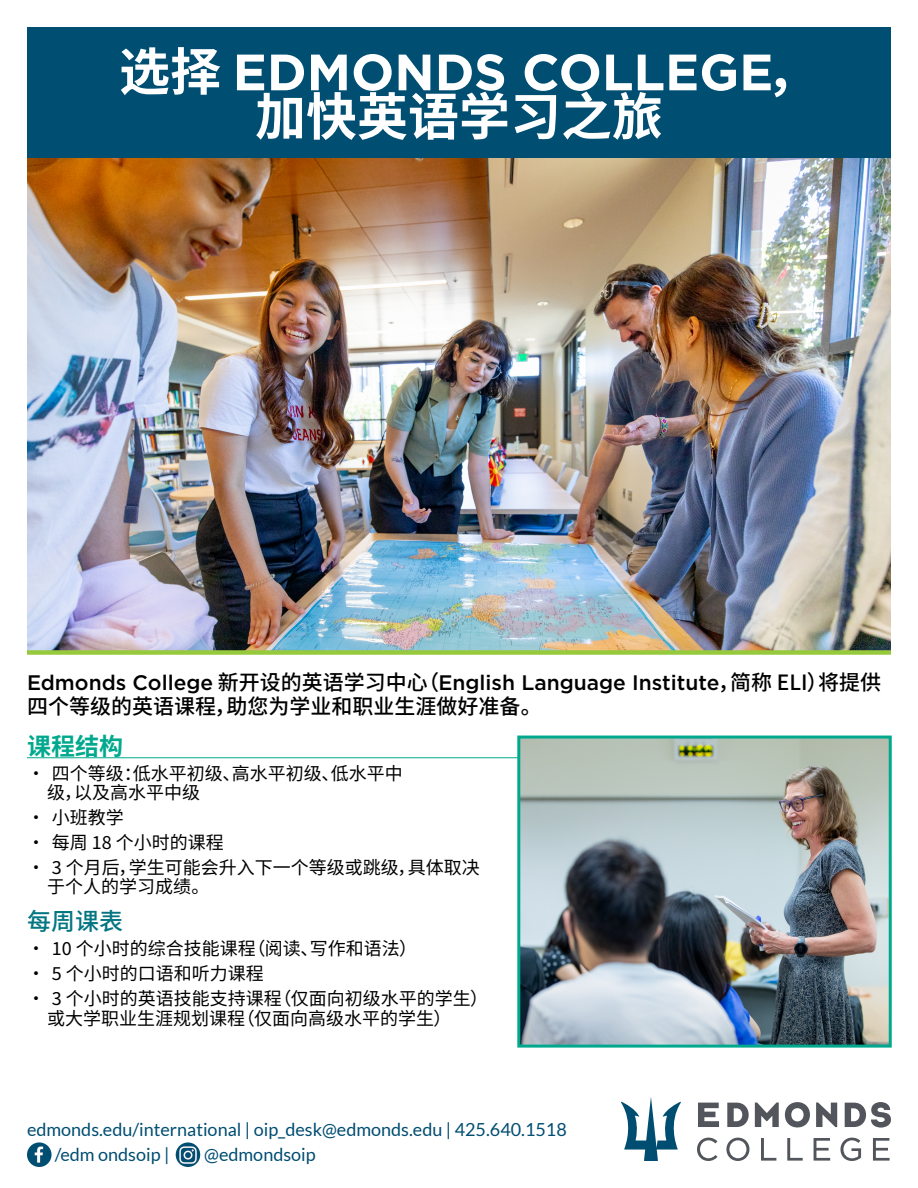
<style>
.page{position:relative;width:918px;height:1188px;background:#fff}
.page>*{position:absolute;margin:0;border:0;box-sizing:border-box;transform-origin:0 0}
.t1{font:700 51px "Gotham";color:#fff}
.t2{font:700 51px "Noto Sans SC";color:#fff}
.t3{font:700 24px "Noto Sans SC";color:#00a98e}
.t4{font:500 24px "Noto Sans SC";color:#047681}
.t5{font:500 21px "Gotham";color:#000}
.t6{font:500 21px "Noto Sans SC";color:#000}
.t7{font:18px/19.5px "Noto Sans SC";color:#000}
.t8{font:18px/24.8px "Lato";color:#004d72}
.s1{font-family:"Noto Sans SC"}
</style>
<div class="page">
<div style="left:27px;top:27px;width:864px;height:136px;background:#004f73"></div>
<img style="left:27px;top:158px;width:864px;height:492px">
<hr style="left:27px;top:757px;width:504px;height:1px;background:#00a98e">
<img style="left:27px;top:1142px;width:25px;height:25px;border-radius:12px">
<img style="left:176px;top:1142px;width:24px;height:25px;border-radius:12px">
<svg style="left:621px;top:1097px;width:60px;height:64px"></svg>
<svg style="left:698px;top:1103px;width:21px;height:24px"></svg>
<svg style="left:727px;top:1103px;width:22px;height:24px"></svg>
<svg style="left:755px;top:1103px;width:24px;height:24px"></svg>
<svg style="left:785px;top:1102px;width:25px;height:25px"></svg>
<svg style="left:816px;top:1102px;width:21px;height:25px"></svg>
<svg style="left:845px;top:1102px;width:46px;height:26px"></svg>
<svg style="left:697px;top:1138px;width:21px;height:23px"></svg>
<svg style="left:726px;top:1138px;width:23px;height:23px"></svg>
<svg style="left:761px;top:1138px;width:15px;height:23px"></svg>
<svg style="left:787px;top:1138px;width:16px;height:23px"></svg>
<svg style="left:814px;top:1138px;width:16px;height:23px"></svg>
<svg style="left:840px;top:1138px;width:21px;height:23px"></svg>
<svg style="left:873px;top:1138px;width:17px;height:23px"></svg>
<img style="left:521px;top:740px;width:367px;height:304px">
<div style="left:517px;top:736px;width:375px;height:312px;border:3px solid #00a98e"></div>
<div style="left:27px;top:650px;width:864px;height:5px;background:#97c93d"></div>
<h1 class="t1" style="left:119px;top:38px;width:700px"><span class="s1">选择</span> EDMONDS COLLEGE<span class="s1">，</span></h1>
<h1 class="t2" style="left:255px;top:88px;width:409px">加快英语学习之旅</h1>
<p class="t5" style="left:27px;top:669px;width:856px">Edmonds College <span class="s1">新开设的英语学习中心（</span>English Language Institute<span class="s1">，简称 ELI）将提供</span></p>
<p class="t6" style="left:27px;top:694px;width:516px">四个等级的英语课程，助您为学业和职业生涯做好准备。</p>
<h2 class="t3" style="left:27px;top:732px;width:97px">课程结构</h2>
<p class="t7" style="left:47px;top:764px;width:357px;text-indent:-20px">• 四个等级：低水平初级、高水平初级、低水平中级，以及高水平中级</p>
<p class="t7" style="left:27px;top:808px;width:98px">• 小班教学</p>
<p class="t7" style="left:27px;top:833px;width:198px">• 每周 18 个小时的课程</p>
<p class="t7" style="left:47px;top:858px;width:434px;text-indent:-20px">• 3 个月后，学生可能会升入下一个等级或跳级，具体取决于个人的学习成绩。</p>
<h2 class="t4" style="left:27px;top:908px;width:97px">每周课表</h2>
<p class="t7" style="left:27px;top:939px;width:392px">• 10 个小时的综合技能课程（阅读、写作和语法）</p>
<p class="t7" style="left:27px;top:964px;width:238px">• 5 个小时的口语和听力课程</p>
<p class="t7" style="left:47px;top:989px;width:442px;text-indent:-20px">• 3 个小时的英语技能支持课程（仅面向初级水平的学生）或大学职业生涯规划课程（仅面向高级水平的学生）</p>
<p class="t8" style="left:55px;top:1117px;width:514px;text-indent:-28px">edmonds.edu/international | oip_desk@edmonds.edu | 425.640.1518 /edm ondsoip |</p>
<p class="t8" style="left:204px;top:1142px;width:113px">@edmondsoip</p>
</div>
